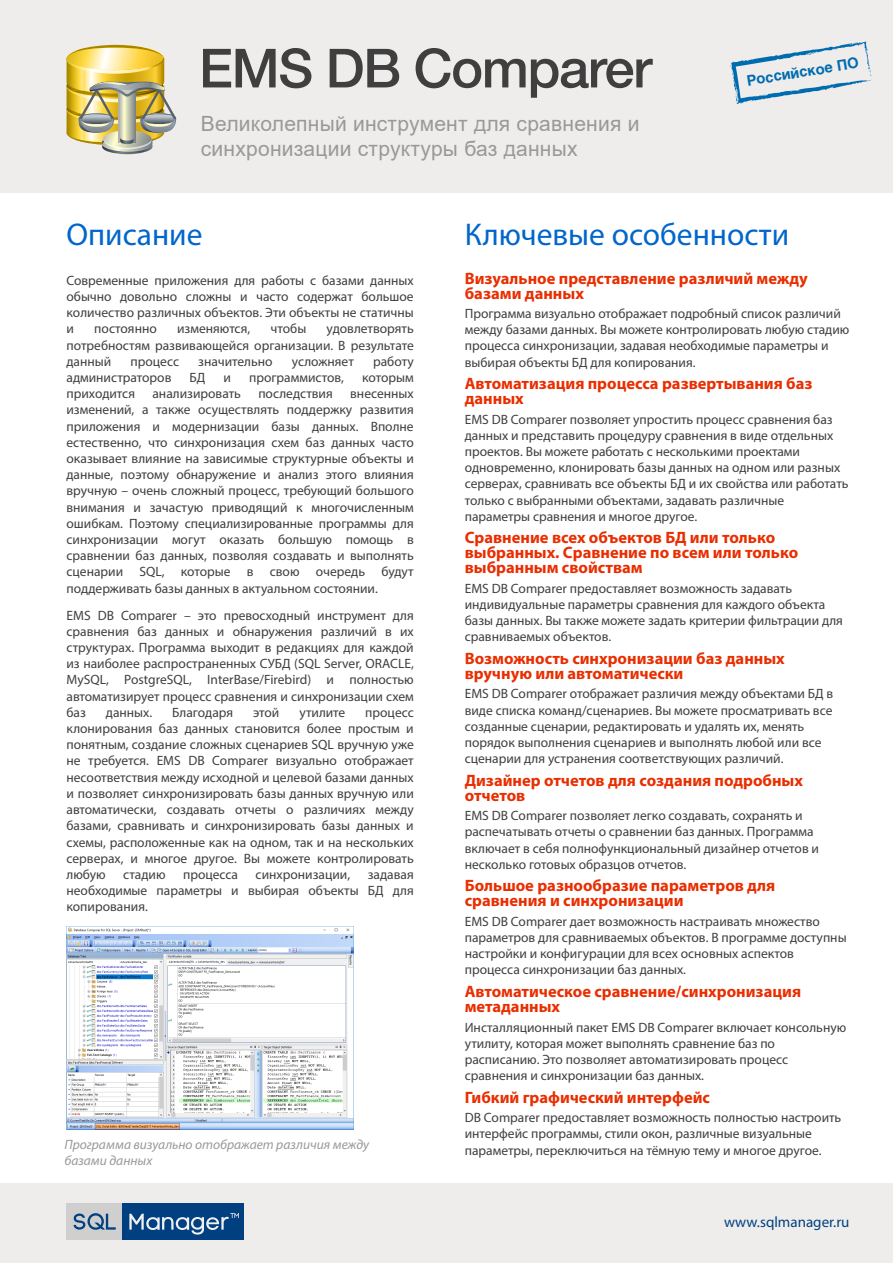
<style>
.page{position:relative;width:893px;height:1263px;background:#fff}
.page>*{position:absolute;margin:0;border:0;box-sizing:border-box;transform-origin:0 0}
.t1{font:500 54px "Helvetica Neue";letter-spacing:-.025em;color:#3f3f3f}
.t2{font:31.5px "Myriad Pro";color:#06c}
.t3{font:21px/25.2px "Arial";letter-spacing:.01em;color:#999}
.t4{font:700 16.5px/15px "Myriad Pro";color:#e92e00}
.t5{font:15px "Myriad Pro";color:#004080}
.t6{font:700 14.55px "Helios C";color:#006cb0}
.t7{font:13.5px/16.2px "Myriad Pro";color:#3f3f3f}
.t8{font:italic 13.5px/16.2px "Myriad Pro";color:#999}
</style>
<div class="page">
<div style="left:0;top:0;width:893px;height:193px;background:#efedec"></div>
<svg style="left:67px;top:45px;width:110px;height:109px"></svg>
<img style="left:66px;top:926px;width:287px;height:203px">
<svg style="left:730px;top:41px;width:142px;height:63px"></svg>
<div style="left:0;top:1183px;width:893px;height:80px;background:#efedec"></div>
<div style="left:122px;top:1203px;width:122px;height:36px;background:#004080"></div>
<div style="left:66px;top:1203px;width:56px;height:36px;background:#cfcfcf"></div>
<svg style="left:74px;top:1213px;width:42px;height:17px"></svg>
<svg style="left:129px;top:1213px;width:110px;height:21px"></svg>
<h1 class="t1" style="left:199px;top:36px;width:455px">EMS DB Comparer</h1>
<h3 class="t3" style="left:201px;top:111px;width:440px">Великолепный инструмент для сравнения и синхронизации структуры баз данных</h3>
<p class="t6" style="left:745px;top:72px;width:115px;rotate:-9deg">Российское ПО</p>
<h2 class="t2" style="left:67px;top:215px;width:138px">Описание</h2>
<p class="t7" style="left:67px;top:272px;width:349px;text-align:justify">Современные приложения для работы с базами данных обычно довольно сложны и часто содержат большое количество различных объектов. Эти объекты не статичны и</p>
<p class="t7" style="left:94px;top:321px;width:64px">постоянно</p>
<p class="t7" style="left:177px;top:321px;width:75px">изменяются,</p>
<p class="t7" style="left:271px;top:321px;width:37px">чтобы</p>
<p class="t7" style="left:67px;top:321px;width:349px;text-align:justify;text-indent:260px">удовлетворять потребностям развивающейся организации. В результате данный</p>
<p class="t7" style="left:131px;top:353px;width:50px">процесс</p>
<p class="t7" style="left:198px;top:353px;width:76px">значительно</p>
<p class="t7" style="left:292px;top:353px;width:64px">усложняет</p>
<p class="t7" style="left:373px;top:353px;width:42px">работу</p>
<p class="t7" style="left:67px;top:369px;width:106px">администраторов</p>
<p class="t7" style="left:190px;top:369px;width:17px">БД</p>
<p class="t7" style="left:223px;top:369px;width:9px">и</p>
<p class="t7" style="left:249px;top:369px;width:96px">программистов,</p>
<p class="t7" style="left:362px;top:369px;width:53px">которым</p>
<p class="t7" style="left:67px;top:385px;width:70px">приходится</p>
<p class="t7" style="left:152px;top:385px;width:90px">анализировать</p>
<p class="t7" style="left:258px;top:385px;width:76px">последствия</p>
<p class="t7" style="left:67px;top:385px;width:349px;text-align:justify;text-indent:284px">внесенных изменений, а также осуществлять поддержку развития приложения и модернизации базы данных. Вполне естественно, что синхронизация схем баз данных часто оказывает влияние на зависимые структурные объекты и данные, поэтому обнаружение и анализ этого влияния вручную – очень сложный процесс, требующий большого внимания и зачастую приводящий к многочисленным ошибкам. Поэтому специализированные программы для синхронизации могут оказать большую помощь в сравнении баз данных, позволяя создавать и выполнять сценарии SQL, которые в свою очередь будут поддерживать базы данных в актуальном состоянии.</p>
<p class="t7" style="left:67px;top:607px;width:349px;text-align:justify">EMS DB Comparer – это превосходный инструмент для сравнения баз данных и обнаружения различий в их структурах. Программа выходит в редакциях для каждой из наиболее распространенных СУБД (SQL Server, ORACLE, MySQL, PostgreSQL, InterBase/Firebird) и полностью автоматизирует процесс сравнения и синхронизации схем баз</p>
<p class="t7" style="left:106px;top:704px;width:48px">данных.</p>
<p class="t7" style="left:172px;top:704px;width:63px">Благодаря</p>
<p class="t7" style="left:253px;top:704px;width:28px">этой</p>
<p class="t7" style="left:299px;top:704px;width:47px">утилите</p>
<p class="t7" style="left:67px;top:704px;width:349px;text-align:justify;text-indent:299px">процесс клонирования баз данных становится более простым и понятным, создание сложных сценариев SQL вручную уже не требуется. EMS DB Comparer визуально отображает несоответствия между исходной и целевой базами данных и позволяет синхронизировать базы данных вручную или автоматически, создавать отчеты о различиях между базами, сравнивать и синхронизировать базы данных и схемы, расположенные как на одном, так и на нескольких серверах, и многое другое. Вы можете контролировать любую</p>
<p class="t7" style="left:67px;top:866px;width:349px;text-align:justify;text-indent:301px">задавая необходимые параметры и выбирая объекты БД для копирования.</p>
<p class="t7" style="left:123px;top:866px;width:44px">стадию</p>
<p class="t7" style="left:183px;top:866px;width:57px">процесса</p>
<p class="t7" style="left:256px;top:866px;width:96px">синхронизации,</p>
<p class="t8" style="left:65px;top:1136px;width:306px">Программа визуально отображает различия между базами данных</p>
<h2 class="t2" style="left:465px;top:215px;width:326px">Ключевые особенности</h2>
<p class="t4" style="left:465px;top:270px;width:345px">Визуальное представление различий между базами данных</p>
<p class="t7" style="left:465px;top:305px;width:386px">Программа визуально отображает подробный список различий между базами данных. Вы можете контролировать любую стадию процесса синхронизации, задавая необходимые параметры и выбирая объекты БД для копирования.</p>
<p class="t4" style="left:465px;top:375px;width:349px">Автоматизация процесса развертывания баз данных</p>
<p class="t7" style="left:465px;top:411px;width:385px">EMS DB Comparer позволяет упростить процесс сравнения баз данных и представить процедуру сравнения в виде отдельных проектов. Вы можете работать с несколькими проектами одновременно, клонировать базы данных на одном или разных серверах, сравнивать все объекты БД и их свойства или работать только с выбранными объектами, задавать различные параметры сравнения и многое другое.</p>
<p class="t4" style="left:465px;top:530px;width:335px">Сравнение всех объектов БД или только выбранных. Сравнение по всем или только выбранным свойствам</p>
<p class="t7" style="left:465px;top:580px;width:380px">EMS DB Comparer предоставляет возможность задавать индивидуальные параметры сравнения для каждого объекта базы данных. Вы также можете задать критерии фильтрации для сравниваемых объектов.</p>
<p class="t4" style="left:465px;top:650px;width:322px">Возможность синхронизации баз данных вручную или автоматически</p>
<p class="t7" style="left:465px;top:686px;width:370px">EMS DB Comparer отображает различия между объектами БД в виде списка команд/сценариев. Вы можете просматривать все созданные сценарии, редактировать и удалять их, менять порядок выполнения сценариев и выполнять любой или все сценарии для устранения соответствующих различий.</p>
<p class="t4" style="left:465px;top:772px;width:340px">Дизайнер отчетов для создания подробных отчетов</p>
<p class="t7" style="left:465px;top:807px;width:356px">EMS DB Comparer позволяет легко создавать, сохранять и распечатывать отчеты о сравнении баз данных. Программа включает в себя полнофункциональный дизайнер отчетов и несколько готовых образцов отчетов.</p>
<p class="t4" style="left:465px;top:878px;width:312px">Большое разнообразие параметров для сравнения и синхронизации</p>
<p class="t7" style="left:465px;top:913px;width:383px">EMS DB Comparer дает возможность настраивать множество параметров для сравниваемых объектов. В программе доступны настройки и конфигурации для всех основных аспектов процесса синхронизации баз данных.</p>
<p class="t4" style="left:465px;top:983px;width:338px">Автоматическое сравнение/синхронизация метаданных</p>
<p class="t7" style="left:465px;top:1019px;width:383px">Инсталляционный пакет EMS DB Comparer включает консольную утилиту, которая может выполнять сравнение баз по расписанию. Это позволяет автоматизировать процесс сравнения и синхронизации баз данных.</p>
<p class="t4" style="left:465px;top:1089px;width:247px">Гибкий графический интерфейс</p>
<p class="t7" style="left:465px;top:1109px;width:378px">DB Comparer предоставляет возможность полностью настроить интерфейс программы, стили окон, различные визуальные параметры, переключиться на тёмную тему и многое другое.</p>
<p class="t5" style="left:724px;top:1213px;width:127px">www.sqlmanager.ru</p>
</div>
